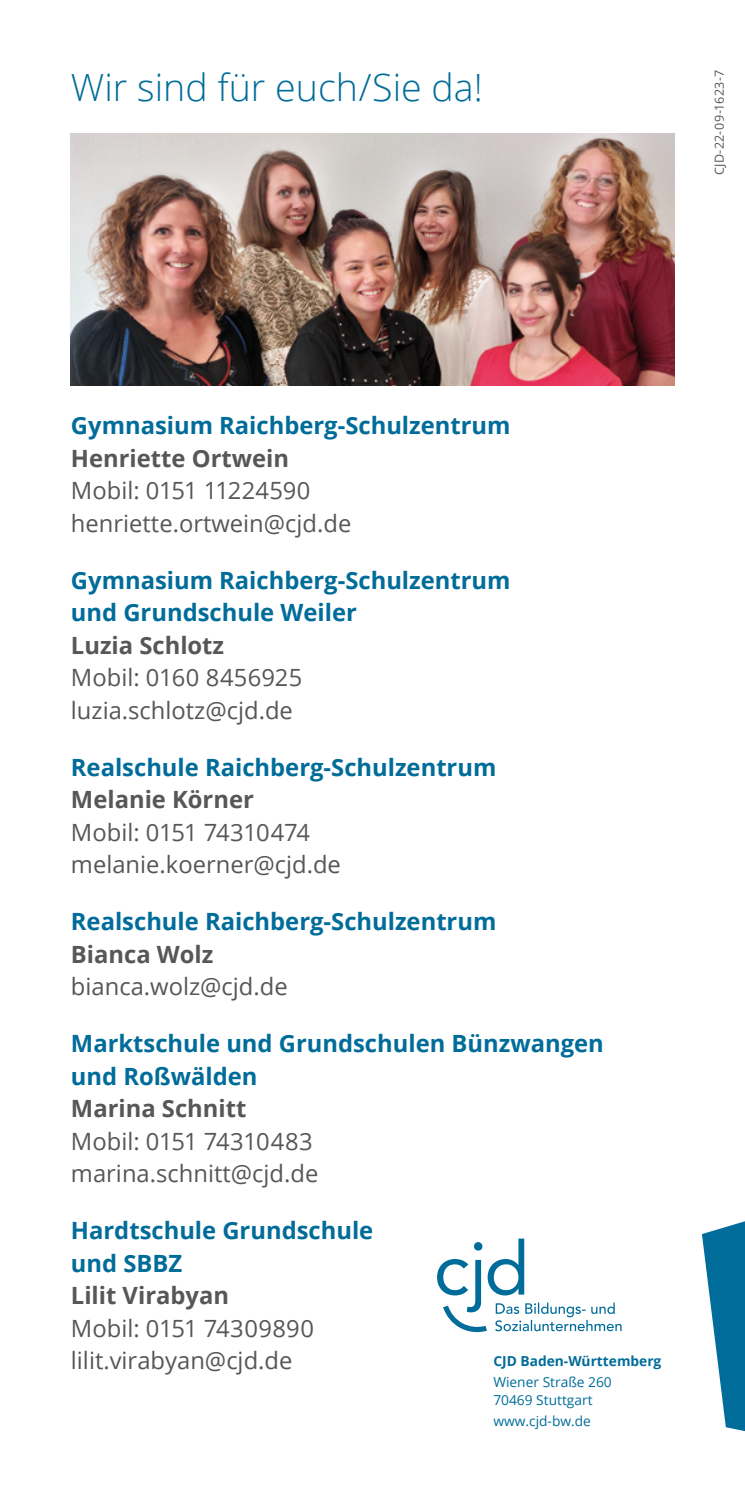
<style>
.page{position:relative;width:745px;height:1489px;background:#fff}
.page>*{position:absolute;margin:0;border:0;box-sizing:border-box;transform-origin:0 0}
.Überschrift_groß_lig{font:300 37.5px "Open Sans";color:#006c99}
.Fließtext{font:700 23.75px "Open Sans";color:#006c99}
.Fließtext-2{font:23.75px "Open Sans";color:#575756}
.Fließtext-3{font:700 23.75px "Open Sans";color:#575756}
.Adressabbinder_Ansch{font:13.75px "Open Sans";color:#006c99}
.Adressabbinder_Ansch-2{font:700 13.75px "Open Sans";color:#006c99}
.Adressabbinder_Ansch-3{font:12.5px "Open Sans";letter-spacing:.035em;color:#575756}
</style>
<div class="page">
<svg style="left:702px;top:1221px;width:42px;height:209px"></svg>
<img style="left:71px;top:133px;width:602px;height:252px">
<svg style="left:437px;top:1238px;width:184px;height:93px"></svg>
<p class="Überschrift_groß_lig" style="left:71px;top:62px;width:413px">Wir sind für euch/Sie da!</p>
<p class="Adressabbinder_Ansch-3" style="left:710px;top:175px;width:107px;rotate:-90deg">CJD-22-09-1623-7</p>
<p class="Fließtext" style="left:71px;top:409px;width:441px">Gymnasium Raichberg-Schulzentrum</p>
<p class="Fließtext-3" style="left:71px;top:441px;width:219px">Henriette Ortwein</p>
<p class="Fließtext-2" style="left:71px;top:474px;width:241px">Mobil: 0151 11224590</p>
<p class="Fließtext-2" style="left:71px;top:507px;width:282px">henriette.ortwein@cjd.de</p>
<p class="Fließtext" style="left:71px;top:563px;width:441px">Gymnasium Raichberg-Schulzentrum</p>
<p class="Fließtext" style="left:71px;top:596px;width:287px">und Grundschule Weiler</p>
<p class="Fließtext-3" style="left:71px;top:628px;width:155px">Luzia Schlotz</p>
<p class="Fließtext-2" style="left:71px;top:661px;width:233px">Mobil: 0160 8456925</p>
<p class="Fließtext-2" style="left:71px;top:694px;width:223px">luzia.schlotz@cjd.de</p>
<p class="Fließtext" style="left:71px;top:750px;width:426px">Realschule Raichberg-Schulzentrum</p>
<p class="Fließtext-3" style="left:71px;top:782px;width:184px">Melanie Körner</p>
<p class="Fließtext-2" style="left:71px;top:815px;width:240px">Mobil: 0151 74310474</p>
<p class="Fließtext-2" style="left:71px;top:848px;width:271px">melanie.koerner@cjd.de</p>
<p class="Fließtext" style="left:71px;top:904px;width:426px">Realschule Raichberg-Schulzentrum</p>
<p class="Fließtext-3" style="left:71px;top:937px;width:144px">Bianca Wolz</p>
<p class="Fließtext-2" style="left:71px;top:970px;width:218px">bianca.wolz@cjd.de</p>
<p class="Fließtext" style="left:71px;top:1026px;width:534px">Marktschule und Grundschulen Bünzwangen</p>
<p class="Fließtext" style="left:71px;top:1059px;width:188px">und Roßwälden</p>
<p class="Fließtext-3" style="left:71px;top:1091px;width:177px">Marina Schnitt</p>
<p class="Fließtext-2" style="left:71px;top:1124px;width:243px">Mobil: 0151 74310483</p>
<p class="Fließtext-2" style="left:71px;top:1157px;width:249px">marina.schnitt@cjd.de</p>
<p class="Fließtext" style="left:71px;top:1213px;width:304px">Hardtschule Grundschule</p>
<p class="Fließtext" style="left:71px;top:1245px;width:113px">und SBBZ</p>
<p class="Fließtext-3" style="left:71px;top:1278px;width:159px">Lilit Virabyan</p>
<p class="Fließtext-2" style="left:71px;top:1311px;width:244px">Mobil: 0151 74309890</p>
<p class="Fließtext-2" style="left:71px;top:1343px;width:223px">lilit.virabyan@cjd.de</p>
<p class="Adressabbinder_Ansch-2" style="left:493px;top:1351px;width:169px">CJD Baden-Württemberg</p>
<p class="Adressabbinder_Ansch" style="left:493px;top:1372px;width:120px">Wiener Straße 260</p>
<p class="Adressabbinder_Ansch" style="left:493px;top:1389px;width:101px">70469 Stuttgart</p>
<p class="Adressabbinder_Ansch" style="left:493px;top:1410px;width:99px">www.cjd-bw.de</p>
</div>
